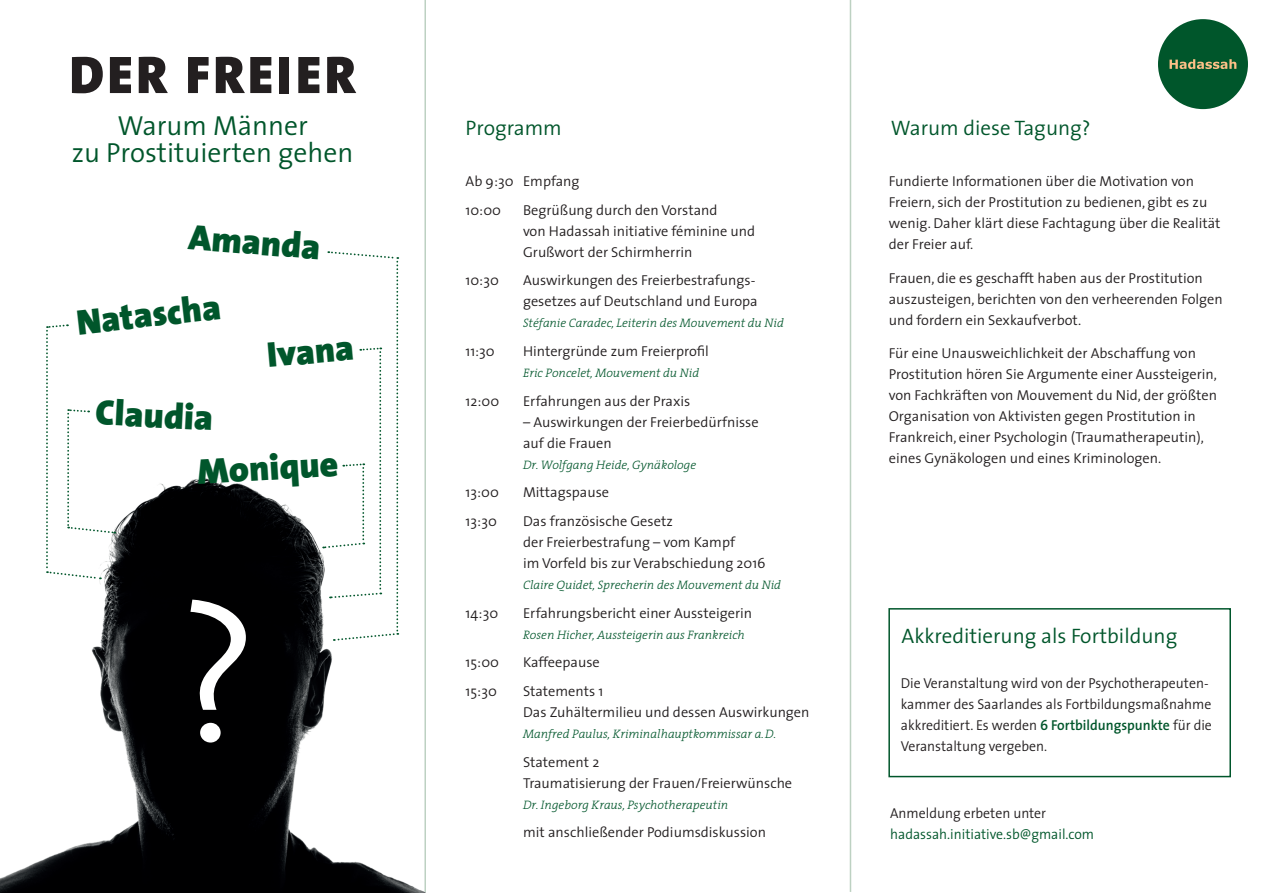
<style>
.page{position:relative;width:1263px;height:893px;background:#fff}
.page>*{position:absolute;margin:0;border:0;box-sizing:border-box;transform-origin:0 0}
.t1{font:259.8px "The Sans Extra Light Caps";color:#fff}
.t2{font:53.4px "The Sans Black Caps";letter-spacing:.06em;color:#231f20}
.t3{font:900 36px "The Sans";color:#00562b}
.t4{font:300 27.75px/27.8px "The Sans";color:#00562b;text-align:center}
.t5{font:300 21px "The Sans";color:#00562b}
.t6{font:300 14.4px/21px "The Sans";color:#231f20}
.t7{font:300 14.4px/21px "The Sans";color:#231f20;scale:.96 1}
.t8{font:300 14.4px "The Sans";color:#00562b;scale:.96 1}
.t9{font:italic 300 12.3px "The Serif";color:#00562b}
.s1{font-weight:600;color:#00562b}
</style>
<div class="page">
<div style="left:1158px;top:19px;width:90px;height:90px;background:#00562b;border-radius:50%"></div>
<svg style="left:1169px;top:59px;width:67px;height:10px"></svg>
<img style="left:0;top:442px;width:425px;height:451px">
<hr style="left:424px;top:0;width:2px;height:892px;background:#bdd1c2">
<hr style="left:850px;top:0;width:1px;height:892px;background:#bdd1c2">
<svg style="left:46px;top:324px;width:69px;height:256px"></svg>
<svg style="left:323px;top:251px;width:75px;height:391px"></svg>
<div style="left:888px;top:608px;width:343px;height:169px;border:2px solid #00562b"></div>
<h2 class="t2" style="left:69px;top:30px;width:288px">DER FREIER</h2>
<h3 class="t4" style="left:72px;top:111px;width:283px">Warum Männer<br>zu Prostituierten gehen</h3>
<h3 class="t3" style="left:191px;top:207px;width:134px;rotate:4deg">Amanda</h3>
<h3 class="t3" style="left:73px;top:293px;width:146px;rotate:-7deg">Natascha</h3>
<h3 class="t3" style="left:97px;top:382px;width:119px;rotate:3deg">Claudia</h3>
<h3 class="t3" style="left:264px;top:325px;width:89px;rotate:-5deg">Ivana</h3>
<h3 class="t3" style="left:195px;top:442px;width:143px;rotate:-4deg">Monique</h3>
<h1 class="t1" style="left:173px;top:438px;width:88px">?</h1>
<h3 class="t5" style="left:466px;top:111px;width:98px">Programm</h3>
<p class="t6" style="left:466px;top:166px;width:115px;line-height:28.7px">Ab 9:30 Empfang<br>10:00</p>
<p class="t6" style="left:523px;top:199px;width:234px">Begrüßung durch den Vorstand<br>von Hadassah initiative féminine und</p>
<p class="t6" style="left:466px;top:241px;width:35px">G</p>
<p class="t6" style="left:533px;top:241px;width:161px">rußwort der Schirmherrin</p>
<p class="t6" style="left:466px;top:269px;width:35px">10:30</p>
<p class="t6" style="left:523px;top:269px;width:236px">Auswirkungen des Freierbestrafungs&shy;gesetzes auf Deutschland und Europa</p>
<p class="t9" style="left:523px;top:313px;width:262px">Stéfanie Caradec, Leiterin des Mouvement du Nid</p>
<p class="t6" style="left:466px;top:340px;width:31px">11:30</p>
<p class="t6" style="left:523px;top:340px;width:187px">Hintergründe zum Freierprofil</p>
<p class="t9" style="left:523px;top:363px;width:178px">Eric Poncelet, Mouvement du Nid</p>
<p class="t6" style="left:466px;top:390px;width:35px">12:00</p>
<p class="t6" style="left:523px;top:390px;width:169px">Erfahrungen aus der Praxis</p>
<p class="t6" style="left:523px;top:411px;width:237px">– Auswirkungen der Freierbedürfnisse auf die Frauen</p>
<p class="t9" style="left:523px;top:454px;width:175px">Dr. Wolfgang Heide, Gynäkologe</p>
<p class="t6" style="left:466px;top:481px;width:35px">13:00</p>
<p class="t6" style="left:523px;top:481px;width:88px">Mittagspause</p>
<p class="t6" style="left:466px;top:510px;width:33px">13:30</p>
<p class="t6" style="left:523px;top:510px;width:244px">Das französische Gesetz<br>der Freierbestrafung – vom Kampf<br>im Vorfeld bis zur Verabschiedung 2016</p>
<p class="t9" style="left:523px;top:575px;width:260px">Claire Quidet, Sprecherin des Mouvement du Nid</p>
<p class="t6" style="left:466px;top:602px;width:34px">14:30</p>
<p class="t6" style="left:523px;top:602px;width:231px">Erfahrungsbericht einer Aussteigerin</p>
<p class="t9" style="left:523px;top:624px;width:223px">Rosen Hicher, Aussteigerin aus Frankreich</p>
<p class="t6" style="left:466px;top:651px;width:35px">15:00</p>
<p class="t6" style="left:523px;top:651px;width:78px">Kaffeepause</p>
<p class="t6" style="left:466px;top:680px;width:33px">15:30</p>
<p class="t6" style="left:523px;top:680px;width:288px">Statements 1<br>Das Zuhältermilieu und dessen Auswirkungen</p>
<p class="t9" style="left:523px;top:723px;width:255px">Manfred Paulus, Kriminalhauptkommissar a.D.</p>
<p class="t6" style="left:523px;top:751px;width:271px">Statement 2<br>Traumatisierung der Frauen/Freierwünsche</p>
<p class="t9" style="left:523px;top:794px;width:207px">Dr. Ingeborg Kraus, Psychotherapeutin</p>
<p class="t6" style="left:523px;top:821px;width:244px">mit anschließender Podiumsdiskussion</p>
<h3 class="t5" style="left:891px;top:111px;width:201px">Warum diese Tagung?</h3>
<p class="t6" style="left:889px;top:170px;width:333px">Fundierte Informationen über die Motivation von Freiern, sich der Prostitution zu bedienen, gibt es zu wenig. Daher klärt diese Fachtagung über die Realität der Freier auf.</p>
<p class="t6" style="left:889px;top:267px;width:336px">Frauen, die es geschafft haben aus der Prostitution auszusteigen, berichten von den verheerenden Folgen und fordern ein Sexkaufverbot.</p>
<p class="t6" style="left:889px;top:343px;width:330px">Für eine U nausweichlichkeit der Abschaffung von Prostitution hören Sie Argumente einer Aussteigerin, von Fachkräften von Mouvement du N id, der größten Organisation von Aktivisten gegen Prostitution in Frankreich, einer Psychologin (Traumatherapeutin), eines Gynäkologen und eines Kriminologen.</p>
<h3 class="t5" style="left:901px;top:619px;width:277px">Akkreditierung als Fortbildung</h3>
<p class="t7" style="left:901px;top:672px;width:326px">Die Veranstaltung wird von der Psychotherapeuten&shy;kammer des Saarlandes als Fortbildungsmaßnahme akkreditiert. Es werden <span class="s1">6 Fortbildungspunkte</span> für die Veranstaltung vergeben.</p>
<p class="t7" style="left:890px;top:802px;width:164px">Anmeldung erbeten unter</p>
<p class="t8" style="left:890px;top:822px;width:214px">hadassah.initiative.sb@gmail.com</p>
</div>
